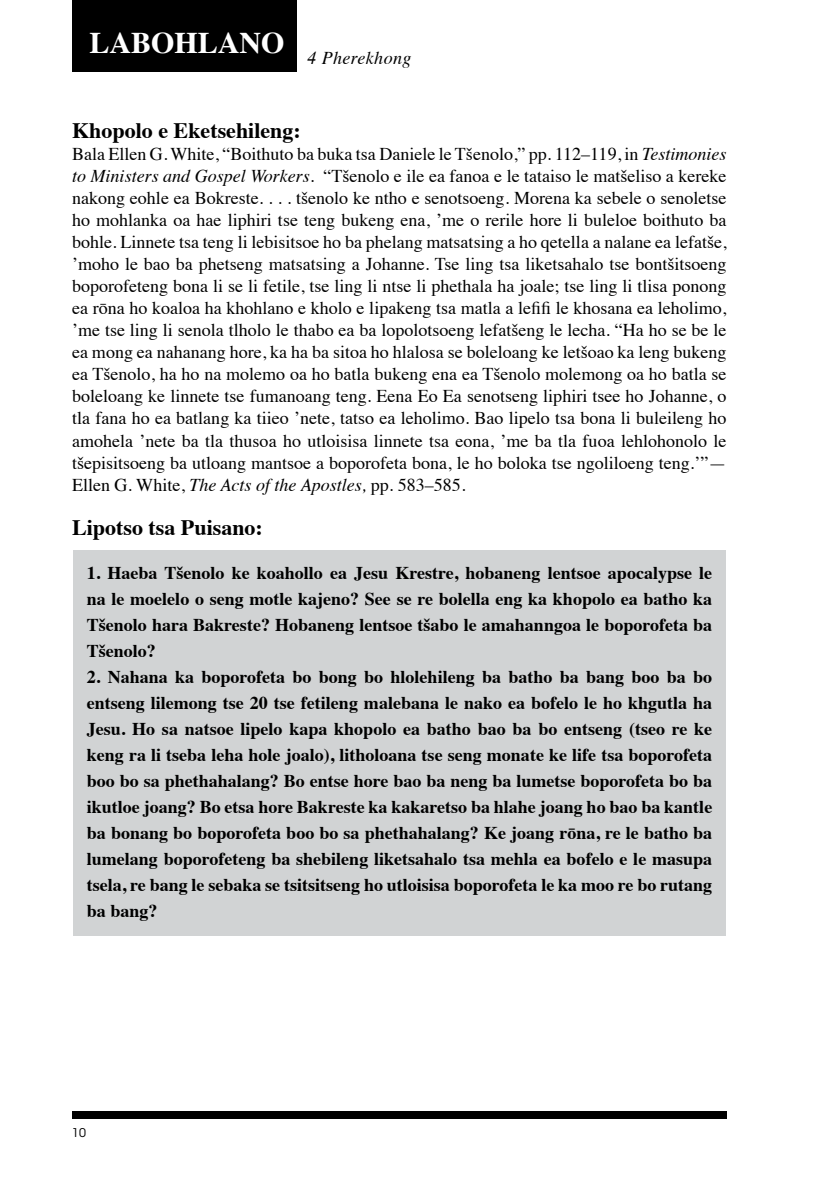
<style>
.page{position:relative;width:840px;height:1191px;background:#fff}
.page>*{position:absolute;margin:0;border:0;box-sizing:border-box;transform-origin:0 0}
.t1{font:700 22px "Times";color:#000}
.t2{font:18px/22px "Times";color:#000;text-align:justify}
.t3{font:700 18px/26px "Times";color:#000;text-align:justify}
.t4{font:italic 18px "Times";letter-spacing:.02em;color:#000}
.t5{font:12px "ITC Avant Garde Std";color:#000}
.s1{font-style:italic}
</style>
<div class="page">
<div style="left:72px;top:1111px;width:654px;height:8px;background:#000"></div>
<div style="left:72px;top:0;width:225px;height:71px;background:#000"></div>
<div style="left:73px;top:550px;width:652px;height:385px;background:#d1d3d4"></div>
<p class="t4" style="left:89px;top:42px;width:323px"><sup>LABOHLANO</sup> 4 Pherekhong</p>
<p class="t1" style="left:72px;top:110px;width:230px">Khopolo e Eketsehileng:</p>
<p class="t2" style="left:72px;top:142px;width:655px">Bala Ellen G. White, “Boithuto ba buka tsa Daniele le Tšenolo,” pp. 112–119, in <span class="s1">Testimonies to Ministers and Gospel Workers.</span> “Tšenolo e ile ea fanoa e le tataiso le matšeliso a kereke nakong eohle ea Bokreste. . . . tšenolo ke ntho e senotsoeng. Morena ka sebele o senoletse ho mohlanka oa hae liphiri tse teng bukeng ena, ’me o rerile hore li buleloe boithuto ba bohle. Linnete tsa teng li lebisitsoe ho ba phelang matsatsing a ho qetella a nalane ea lefatše, ’moho le bao ba phetseng matsatsing a Johanne. Tse ling tsa liketsahalo tse bontšitsoeng boporofeteng bona li se li fetile, tse ling li ntse li phethala ha joale; tse ling li tlisa ponong ea rōna ho koaloa ha khohlano e kholo e lipakeng tsa matla a lefifi le khosana ea leholimo, ’me tse ling li senola tlholo le thabo ea ba lopolotsoeng lefatšeng le lecha. “Ha ho se be le ea mong ea nahanang hore, ka ha ba sitoa ho hlalosa se boleloang ke letšoao ka leng bukeng ea Tšenolo, ha ho na molemo oa ho batla bukeng ena ea Tšenolo molemong oa ho batla se boleloang ke linnete tse fumanoang teng. Eena Eo Ea senotseng liphiri tsee ho Johanne, o tla fana ho ea batlang ka tiieo ’nete, tatso ea leholimo. Bao lipelo tsa bona li buleileng ho amohela ’nete ba tla thusoa ho utloisisa linnete tsa eona, ’me ba tla fuoa lehlohonolo le tšepisitsoeng ba utloang mantsoe a boporofeta bona, le ho boloka tse ngoliloeng teng.’”— Ellen G. White, <span class="s1">The Acts of the Apostles,</span> pp. 583–585.</p>
<p class="t1" style="left:72px;top:506px;width:192px">Lipotso tsa Puisano:</p>
<p class="t3" style="left:87px;top:558px;width:626px">1. Haeba Tšenolo ke koahollo ea Jesu Krestre, hobaneng lentsoe apocalypse le na le moelelo o seng motle kajeno? See se re bolella eng ka khopolo ea batho ka Tšenolo hara Bakreste? Hobaneng lentsoe tšabo le amahanngoa le boporofeta ba Tšenolo?</p>
<p class="t3" style="left:87px;top:662px;width:626px">2. Nahana ka boporofeta bo bong bo hlolehileng ba batho ba bang boo ba bo entseng lilemong tse 20 tse fetileng malebana le nako ea bofelo le ho khgutla ha Jesu. Ho sa natsoe lipelo kapa khopolo ea batho bao ba bo entseng (tseo re ke keng ra li tseba leha hole joalo), litholoana tse seng monate ke life tsa boporofeta boo bo sa phethahalang? Bo entse hore bao ba neng ba lumetse boporofeta bo ba ikutloe joang? Bo etsa hore Bakreste ka kakaretso ba hlahe joang ho bao ba kantle ba bonang bo boporofeta boo bo sa phethahalang? Ke joang rōna, re le batho ba lumelang boporofeteng ba shebileng liketsahalo tsa mehla ea bofelo e le masupa tsela, re bang le sebaka se tsitsitseng ho utloisisa boporofeta le ka moo re bo rutang ba bang?</p>
<p class="t5" style="left:72px;top:1125px;width:15px">10</p>
</div>
